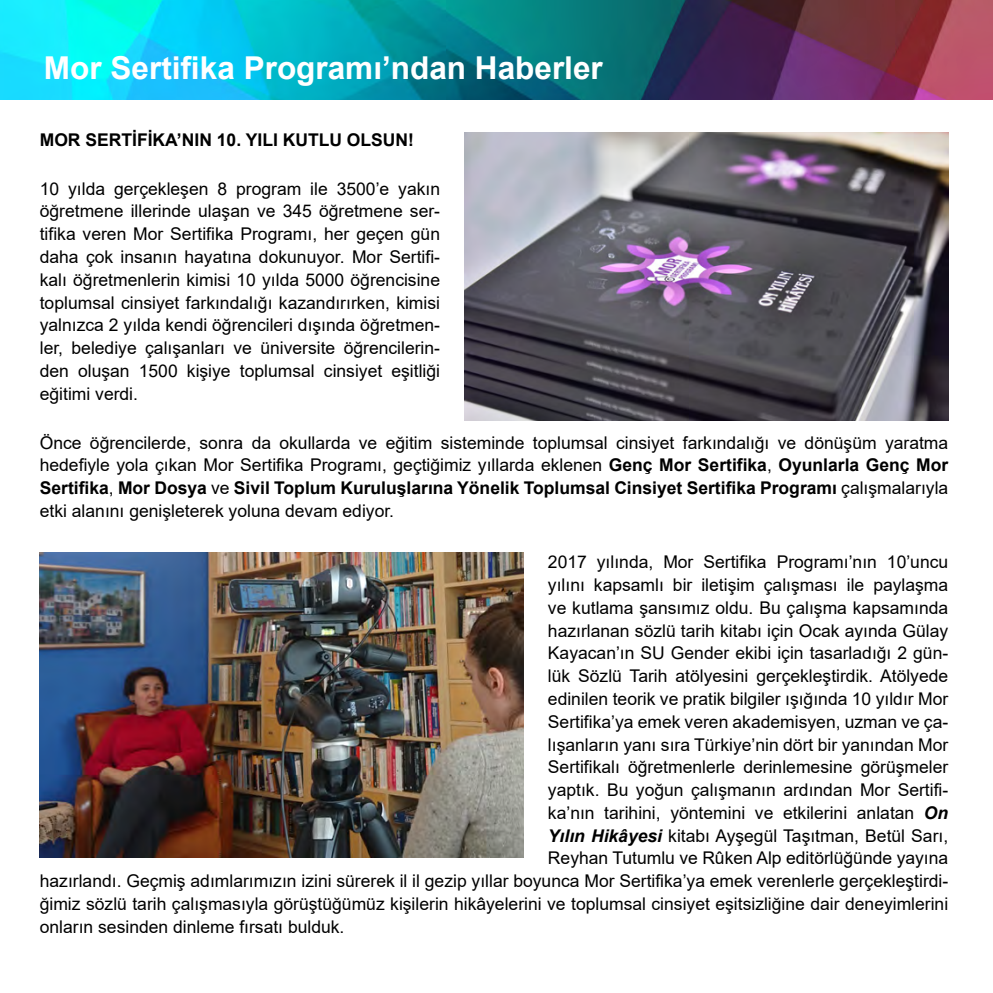
<style>
.page{position:relative;width:993px;height:993px;background:#fff}
.page>*{position:absolute;margin:0;border:0;box-sizing:border-box;transform-origin:0 0}
.t1{font:700 31.5px "Arial";color:#fff}
.t2{font:17.5px/22.8px "Arial";color:#000;text-align:justify}
.t3{font:700 17.5px "Arial";color:#000}
.s1{font-weight:700}
.s2{font-weight:700;font-style:italic}
</style>
<div class="page">
<img style="left:0;top:0;width:992px;height:99px">
<img style="left:465px;top:133px;width:482px;height:287px">
<img style="left:40px;top:552px;width:483px;height:305px">
<h1 class="t1" style="left:44px;top:45px;width:560px">Mor Sertifika Programı’ndan Haberler</h1>
<p class="t3" style="left:40px;top:127px;width:376px">MOR SERTİFİKA’NIN 10. YILI KUTLU OLSUN!</p>
<p class="t2" style="left:40px;top:177px;width:402px">10 yılda gerçekleşen 8 program ile 3500’e yakın öğretmene illerinde ulaşan ve 345 öğretmene ser&shy;tifika veren Mor Sertifika Programı, her geçen gün daha çok insanın hayatına dokunuyor. Mor Sertifi&shy;kalı öğretmenlerin kimisi 10 yılda 5000 öğrencisine toplumsal cinsiyet farkındalığı kazandırırken, kimisi yalnızca 2 yılda kendi öğrencileri dışında öğretmen&shy;ler, belediye çalışanları ve üniversite öğrencilerin&shy;den oluşan 1500 kişiye toplumsal cinsiyet eşitliği eğitimi verdi.</p>
<p class="t2" style="left:40px;top:431px;width:909px">Önce öğrencilerde, sonra da okullarda ve eğitim sisteminde toplumsal cinsiyet farkındalığı ve dönüşüm yaratma hedefiyle yola çıkan Mor Sertifika Programı, geçtiğimiz yıllarda eklenen <span class="s1">Genç Mor Sertifika</span>, <span class="s1">Oyunlarla Genç Mor Sertifika</span>, <span class="s1">Mor Dosya</span> ve <span class="s1">Sivil Toplum Kuruluşlarına Yönelik Toplumsal Cinsiyet Sertifika Programı</span> çalışmalarıyla etki alanını genişleterek yoluna devam ediyor.</p>
<p class="t2" style="left:547px;top:550px;width:401px">2017 yılında, Mor Sertifika Programı’nın 10’uncu</p>
<p class="t2" style="left:547px;top:573px;width:401px">yılını kapsamlı bir iletişim çalışması ile paylaşma</p>
<p class="t2" style="left:547px;top:596px;width:401px">ve kutlama şansımız oldu. Bu çalışma kapsamında</p>
<p class="t2" style="left:547px;top:618px;width:401px">hazırlanan sözlü tarih kitabı için Ocak ayında Gülay</p>
<p class="t2" style="left:547px;top:641px;width:401px">Kayacan’ın SU Gender ekibi için tasarladığı 2 gün-</p>
<p class="t2" style="left:547px;top:664px;width:401px">lük Sözlü Tarih atölyesini gerçekleştirdik. Atölyede</p>
<p class="t2" style="left:547px;top:687px;width:402px">edinilen teorik ve pratik bilgiler ışığında 10 yıldır Mor</p>
<p class="t2" style="left:547px;top:709px;width:402px">Sertifika’ya emek veren akademisyen, uzman ve ça-</p>
<p class="t2" style="left:547px;top:732px;width:402px">lışanların yanı sıra Türkiye’nin dört bir yanından Mor</p>
<p class="t2" style="left:547px;top:755px;width:401px">Sertifikalı öğretmenlerle derinlemesine görüşmeler</p>
<p class="t2" style="left:547px;top:778px;width:401px">yaptık. Bu yoğun çalışmanın ardından Mor Sertifi-</p>
<p class="t2" style="left:547px;top:800px;width:402px">ka’nın tarihini, yöntemini ve etkilerini anlatan <span class="s2">On</span></p>
<p class="t2" style="left:547px;top:823px;width:402px"><span class="s2">Yılın Hikâyesi</span> kitabı Ayşegül Taşıtman, Betül Sarı,</p>
<p class="t2" style="left:547px;top:846px;width:401px">Reyhan Tutumlu ve Rûken Alp editörlüğünde yayına</p>
<p class="t2" style="left:40px;top:869px;width:909px">hazırlandı. Geçmiş adımlarımızın izini sürerek il il gezip yıllar boyunca Mor Sertifika’ya emek verenlerle gerçekleştirdi-</p>
<p class="t2" style="left:40px;top:891px;width:909px">ğimiz sözlü tarih çalışmasıyla görüştüğümüz kişilerin hikâyelerini ve toplumsal cinsiyet eşitsizliğine dair deneyimlerini</p>
<p class="t2" style="left:40px;top:914px;width:306px">onların sesinden dinleme fırsatı bulduk.</p>
</div>
